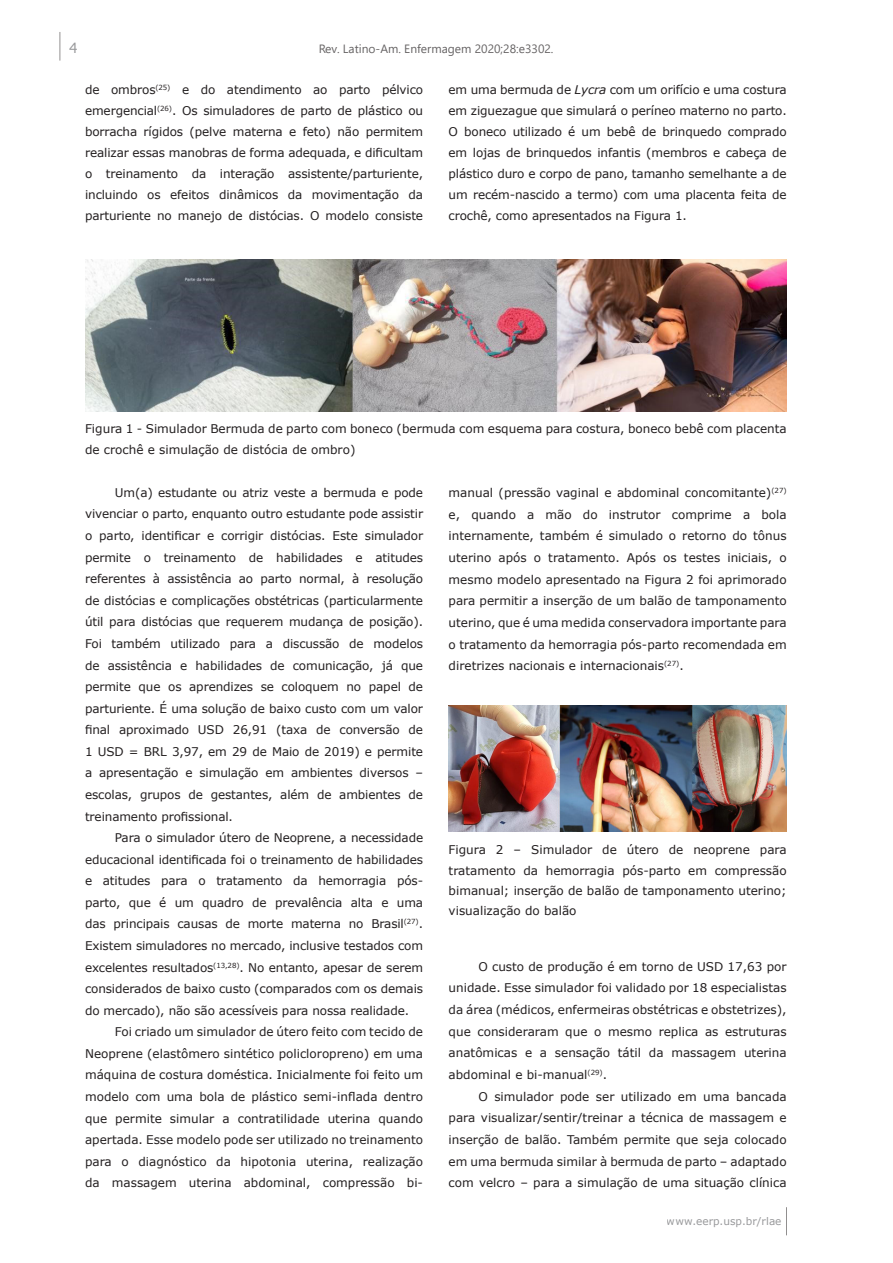
<style>
.page{position:relative;width:893px;height:1263px;background:#fff}
.page>*{position:absolute;margin:0;border:0;box-sizing:border-box;transform-origin:0 0}
.t1{font:13.5px "Geneva";color:#6c6d70}
.Texto{font:12px/21.6px "Verdana";letter-spacing:-.01em;color:#231f20;text-align:justify}
.Título_de_tabela_e_f{font:12px/20.1px "Verdana";color:#231f20}
.t2{font:12px "Segoe UI";color:#231f20}
.t3{font:10.5px "Verdana";color:#6c6d70}
.s1{font-style:italic}
</style>
<div class="page">
<svg style="left:786px;top:1207px;width:1px;height:28px"></svg>
<svg style="left:60px;top:32px;width:1px;height:29px"></svg>
<img style="left:86px;top:259px;width:700px;height:153px">
<img style="left:449px;top:705px;width:338px;height:126px">
<p class="t1" style="left:68px;top:40px;width:11px">4</p>
<p class="t2" style="left:318px;top:38px;width:237px">Rev. Latino-Am. Enfermagem 2020;28:e3302.</p>
<p class="Texto" style="left:85px;top:79px;width:340px;line-height:21px">de ombros<sup>(25)</sup> e do atendimento ao parto pélvico emergencial<sup>(26)</sup>. Os simuladores de parto de plástico ou borracha rígidos (pelve materna e feto) não permitem realizar essas manobras de forma adequada, e dificultam o treinamento da interação assistente/parturiente, incluindo os efeitos dinâmicos da movimentação da parturiente no manejo de distócias. O modelo consiste</p>
<p class="Texto" style="left:449px;top:79px;width:340px;line-height:21px">em uma bermuda de <span class="s1">Lycra</span> com um orifício e uma costura em ziguezague que simulará o períneo materno no parto.<br>O boneco utilizado é um bebê de brinquedo comprado em lojas de brinquedos infantis (membros e cabeça de plástico duro e corpo de pano, tamanho semelhante a de um recém-nascido a termo) com uma placenta feita de crochê, como apresentados na Figura 1.</p>
<p class="Título_de_tabela_e_f" style="left:85px;top:418px;width:703px;line-height:21px">Figura 1 - Simulador Bermuda de parto com boneco (bermuda com esquema para costura, boneco bebê com placenta de crochê e simulação de distócia de ombro)</p>
<p class="Texto" style="left:85px;top:482px;width:340px;text-indent:30px">Um(a) estudante ou atriz veste a bermuda e pode vivenciar o parto, enquanto outro estudante pode assistir o parto, identificar e corrigir distócias. Este simulador permite o treinamento de habilidades e atitudes referentes à assistência ao parto normal, à resolução de distócias e complicações obstétricas (particularmente útil para distócias que requerem mudança de posição).<br>Foi também utilizado para a discussão de modelos de assistência e habilidades de comunicação, já que permite que os aprendizes se coloquem no papel de parturiente. É uma solução de baixo custo com um valor final aproximado USD 26,91 (taxa de conversão de 1 USD = BRL 3,97, em 29 de Maio de 2019) e permite a apresentação e simulação em ambientes diversos – escolas, grupos de gestantes, além de ambientes de treinamento profissional.</p>
<p class="Texto" style="left:85px;top:827px;width:340px;text-indent:30px">Para o simulador útero de Neoprene, a necessidade educacional identificada foi o treinamento de habilidades e atitudes para o tratamento da hemorragia pós&shy;parto, que é um quadro de prevalência alta e uma das principais causas de morte materna no Brasil<sup>(27)</sup>.<br>Existem simuladores no mercado, inclusive testados com excelentes resultados<sup>(13,28)</sup>. No entanto, apesar de serem considerados de baixo custo (comparados com os demais do mercado), não são acessíveis para nossa realidade.</p>
<p class="Texto" style="left:85px;top:1021px;width:340px;text-indent:30px">Foi criado um simulador de útero feito com tecido de Neoprene (elastômero sintético policloropreno) em uma máquina de costura doméstica. Inicialmente foi feito um modelo com uma bola de plástico semi-inflada dentro que permite simular a contratilidade uterina quando apertada. Esse modelo pode ser utilizado no treinamento para o diagnóstico da hipotonia uterina, realização da massagem uterina abdominal, compressão bi-</p>
<p class="Texto" style="left:449px;top:482px;width:340px">manual (pressão vaginal e abdominal concomitante)<sup>(27) </sup>e, quando a mão do instrutor comprime a bola internamente, também é simulado o retorno do tônus uterino após o tratamento. Após os testes iniciais, o mesmo modelo apresentado na Figura 2 foi aprimorado para permitir a inserção de um balão de tamponamento uterino, que é uma medida conservadora importante para o tratamento da hemorragia pós-parto recomendada em diretrizes nacionais e internacionais<sup>(27)</sup>.</p>
<p class="Título_de_tabela_e_f" style="left:449px;top:840px;width:340px;text-align:justify">Figura 2 – Simulador de útero de neoprene para tratamento da hemorragia pós-parto em compressão bimanual; inserção de balão de tamponamento uterino; visualização do balão</p>
<p class="Texto" style="left:449px;top:955px;width:340px;text-indent:30px">O custo de produção é em torno de USD 17,63 por unidade. Esse simulador foi validado por 18 especialistas da área (médicos, enfermeiras obstétricas e obstetrizes), que consideraram que o mesmo replica as estruturas anatômicas e a sensação tátil da massagem uterina abdominal e bi-manual<sup>(29)</sup>.</p>
<p class="Texto" style="left:449px;top:1085px;width:340px;text-indent:30px">O simulador pode ser utilizado em uma bancada para visualizar/sentir/treinar a técnica de massagem e inserção de balão. Também permite que seja colocado em uma bermuda similar à bermuda de parto – adaptado com velcro – para a simulação de uma situação clínica</p>
<p class="t3" style="left:667px;top:1214px;width:116px">www.eerp.usp.br/rlae</p>
</div>
